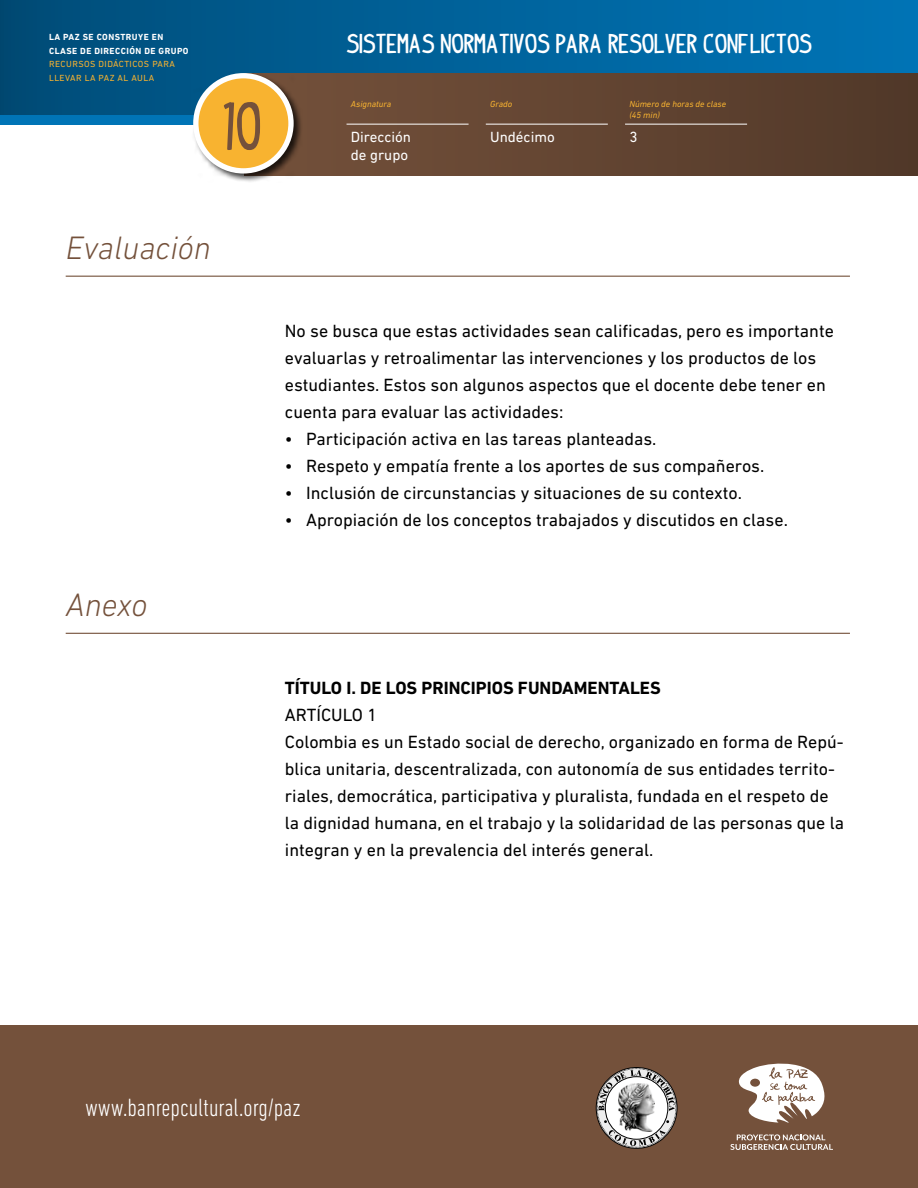
<style>
.page{position:relative;width:918px;height:1188px;background:#fff}
.page>*{position:absolute;margin:0;border:0;box-sizing:border-box;transform-origin:0 0}
.t1{font:700 51.9px "indypimp";color:#74513b}
.t0{font:italic 300 33px "DIN Next LT Pro";color:#74513b}
.t2{font:300 condensed 25.35px "DIN Next LT Pro";color:#fff}
.t3{font:700 21px "indypimp";color:#fff}
.P1{font:18px/27px "DIN Next LT Pro";color:#000}
.P1-2{font:700 18px "DIN Next LT Pro";color:#000}
.t4{font:15px/18px "DIN Next LT Pro";color:#fff}
.t5{font:italic 9px/10.8px "DIN Next LT Pro";color:#f8b330}
.t6{font:700 9px/13.5px "DIN Next LT Pro";letter-spacing:.05em;color:#fff}
.t7{font:9px/13.5px "DIN Next LT Pro";letter-spacing:.05em;color:#f8b330}
</style>
<div class="page">
<div style="left:0;top:0;width:918px;height:115px;background:linear-gradient(to right,#004d79,#0075b8)"></div>
<div style="left:243px;top:73px;width:675px;height:102px;background:linear-gradient(to right,#76533d,#513929)"></div>
<hr style="left:347px;top:124px;width:122px;height:1px;background:#fff">
<hr style="left:486px;top:124px;width:122px;height:1px;background:#fff">
<hr style="left:625px;top:124px;width:122px;height:1px;background:#fff">
<div style="left:192px;top:71px;width:111px;height:112px;background:#000;opacity:.75"></div>
<div style="left:196px;top:76px;width:95px;height:95px;background:#f8b330;border-radius:50%"></div>
<div style="left:193px;top:73px;width:101px;height:101px;border:5px solid #fff;border-radius:50%"></div>
<hr style="left:66px;top:276px;width:784px;height:1px;background:#74513b">
<hr style="left:66px;top:633px;width:784px;height:1px;background:#74513b">
<div style="left:0;top:1026px;width:918px;height:162px;background:#74513b"></div>
<svg style="left:730px;top:1134px;width:103px;height:16px"></svg>
<svg style="left:738px;top:1063px;width:87px;height:60px"></svg>
<svg style="left:596px;top:1067px;width:82px;height:82px"></svg>
<img style="left:618px;top:1083px;width:37px;height:49px">
<p class="t6" style="left:49px;top:31px;width:141px">LA PAZ SE CONSTRUYE EN<br>CLASE DE DIRECCIÓN DE GRUPO</p>
<p class="t7" style="left:49px;top:58px;width:127px">RECURSOS DIDÁCTICOS PARA<br>LLEVAR LA PAZ AL AULA</p>
<h1 class="t1" style="left:224px;top:102px;width:41px">10</h1>
<p class="t3" style="left:347px;top:33px;width:467px">SISTEMAS NORMATIVOS PARA RESOLVER CONFLICTOS</p>
<p class="t5" style="left:351px;top:99px;width:42px">Asignatura</p>
<p class="t4" style="left:351px;top:127px;width:62px">Dirección de grupo</p>
<p class="t5" style="left:490px;top:99px;width:24px">Grado</p>
<p class="t4" style="left:490px;top:127px;width:66px">Undécimo</p>
<p class="t5" style="left:629px;top:99px;width:98px">Número de horas de clase (45 min)</p>
<p class="t4" style="left:629px;top:127px;width:10px">3</p>
<p class="t0" style="left:66px;top:228px;width:147px">Evaluación</p>
<p class="t0" style="left:66px;top:586px;width:83px">Anexo</p>
<p class="P1" style="left:285px;top:317px;width:551px">No se busca que estas actividades sean calificadas, pero es importante evaluarlas y retroalimentar las intervenciones y los productos de los estudiantes. Estos son algunos aspectos que el docente debe tener en cuenta para evaluar las actividades:</p>
<p class="P1" style="left:285px;top:425px;width:373px">• Participación activa en las tareas planteadas.</p>
<p class="P1" style="left:285px;top:452px;width:481px">• Respeto y empatía frente a los aportes de sus compañeros.</p>
<p class="P1" style="left:285px;top:479px;width:459px">• Inclusión de circunstancias y situaciones de su contexto.</p>
<p class="P1" style="left:285px;top:506px;width:505px">• Apropiación de los conceptos trabajados y discutidos en clase.</p>
<p class="P1-2" style="left:285px;top:678px;width:377px">TÍTULO I. DE LOS PRINCIPIOS FUNDAMENTALES</p>
<p class="P1" style="left:285px;top:701px;width:94px">ARTÍCULO 1</p>
<p class="P1" style="left:285px;top:728px;width:561px">Colombia es un Estado social de derecho, organizado en forma de Repú&shy;blica unitaria, descentralizada, con autonomía de sus entidades territo&shy;riales, democrática, participativa y pluralista, fundada en el respeto de la dignidad humana, en el trabajo y la solidaridad de las personas que la integran y en la prevalencia del interés general.</p>
<p class="t2" style="left:85px;top:1093px;width:217px">www.banrepcultural.org/paz</p>
</div>
